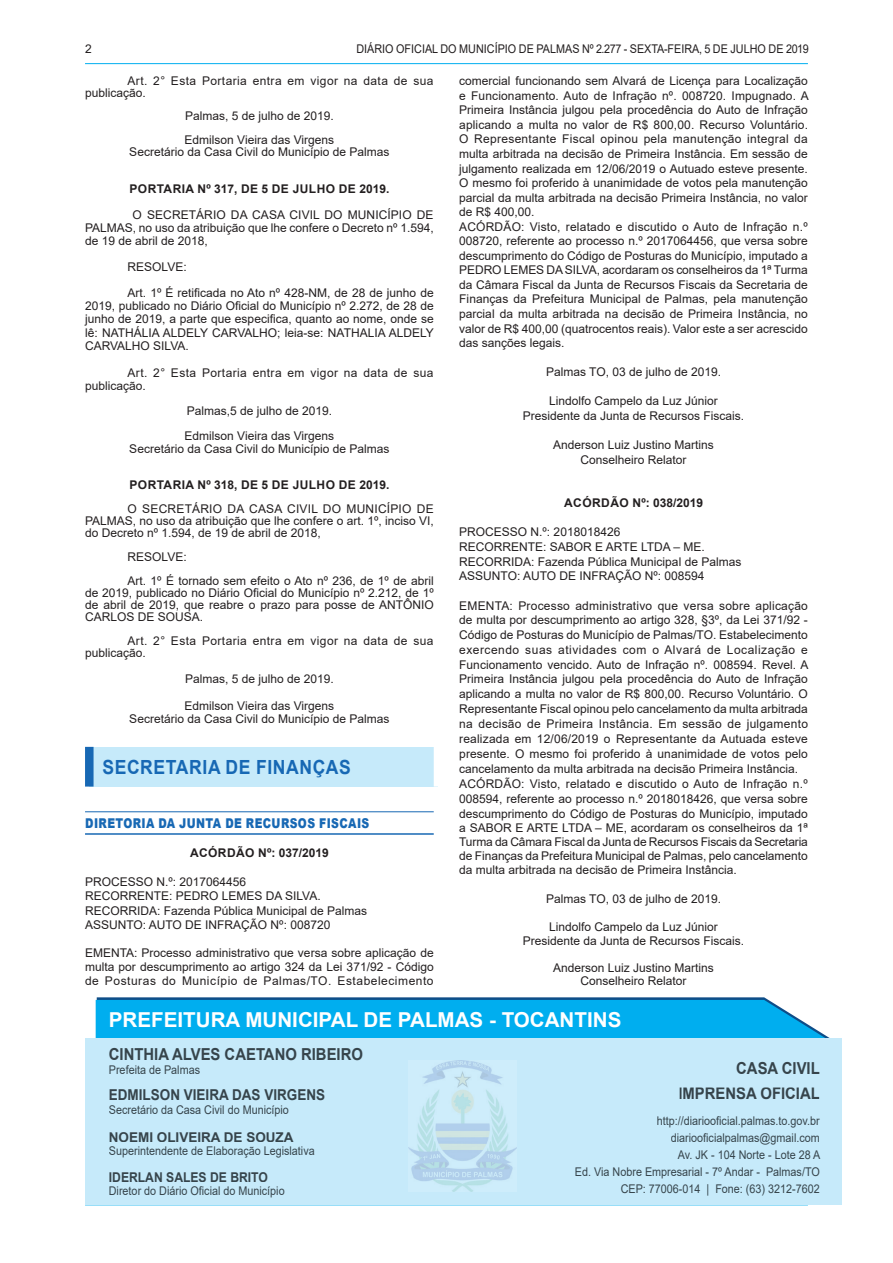
<style>
.page{position:relative;width:893px;height:1263px;background:#fff}
.page>*{position:absolute;margin:0;border:0;box-sizing:border-box;transform-origin:0 0}
.t1{font:700 20.55px "Arial";color:#fff}
.t2{font:700 19.5px "Arial";letter-spacing:.035em;color:#1768b4;scale:.9 1}
.t3{font:700 16.5px/25.7px "Arial";color:#36444b;text-align:right;scale:.9 1}
.t4{font:700 15px "Arial";color:#36444b;scale:.9 1}
.t5{font:900 13.5px "Arial";letter-spacing:.035em;color:#1768b4;scale:.8 1}
.t6{font:700 13.5px "Arial";color:#36444b}
.t7{font:700 13.5px "Arial";color:#36444b;scale:.9 1}
.t8{font:12px/14.5px "Arial";color:#231f20}
.t9{font:12px/17.1px "Arial";color:#36444b;text-align:right;scale:.9 1}
.t10{font:12px/11.7px "Arial";letter-spacing:.035em;color:#231f20}
.t11{font:700 12px "Arial";letter-spacing:.035em;color:#231f20}
.t12{font:12px "Arial";color:#231f20;scale:.9 1}
</style>
<div class="page">
<hr style="left:85px;top:63px;width:723px;height:1px;background:#00aeef">
<hr style="left:85px;top:1204px;width:723px;height:1px;background:#00aeef">
<svg style="left:96px;top:997px;width:734px;height:41px;background:#0eace9"></svg>
<div style="left:85px;top:1038px;width:757px;height:166px;background:#c6eafa"></div>
<img style="left:408px;top:1061px;width:108px;height:130px">
<hr style="left:85px;top:811px;width:349px;height:1px;background:#1768b4">
<hr style="left:85px;top:833px;width:349px;height:2px;background:#1768b4">
<div style="left:89px;top:747px;width:349px;height:39px;background:#c6eafa"></div>
<div style="left:85px;top:747px;width:9px;height:39px;background:#1768b4"></div>
<div style="left:434px;top:747px;width:8px;height:39px;background:#fff"></div>
<p class="t8" style="left:85px;top:41px;width:8px">2</p>
<p class="t12" style="left:356px;top:40px;width:504px">DIÁRIO OFICIAL DO MUNICÍPIO DE PALMAS Nº 2.277 - SEXTA-FEIRA, 5 DE JULHO DE 2019</p>
<p class="t10" style="left:85px;top:75px;width:350px;text-indent:43px">Art. 2° Esta Portaria entra em vigor na data de sua publicação.</p>
<p class="t8" style="left:185px;top:104px;width:151px;line-height:23.4px">Palmas, 5 de julho de 2019.<br>Edmilson Vieira das Virgens</p>
<p class="t8" style="left:129px;top:144px;width:262px">Secretário da Casa Civil do Município de Palmas</p>
<p class="t11" style="left:129px;top:180px;width:262px">PORTARIA Nº 317, DE 5 DE JULHO DE 2019.</p>
<p class="t8" style="left:85px;top:208px;width:350px;line-height:13px;text-align:justify;text-indent:48px">O SECRETÁRIO DA CASA CIVIL DO MUNICÍPIO DE PALMAS, no uso da atribuição que lhe confere o Decreto nº 1.594, de 19 de abril de 2018,</p>
<p class="t8" style="left:128px;top:254px;width:308px;line-height:26.1px">RESOLVE:<br>Art. 1º É retificada no Ato nº 428-NM, de 28 de junho de</p>
<p class="t8" style="left:85px;top:299px;width:350px;line-height:13.2px;text-align:justify">2019, publicado no Diário Oficial do Município nº 2.272, de 28 de junho de 2019, a parte que especifica, quanto ao nome, onde se lê: NATHÁLIA ALDELY CARVALHO; leia-se: NATHALIA ALDELY CARVALHO SILVA.</p>
<p class="t10" style="left:85px;top:365px;width:350px;line-height:13.4px;text-indent:43px">Art. 2° Esta Portaria entra em vigor na data de sua publicação.</p>
<p class="t8" style="left:185px;top:398px;width:151px;line-height:25px">Palmas,5 de julho de 2019.<br>Edmilson Vieira das Virgens</p>
<p class="t8" style="left:129px;top:441px;width:262px">Secretário da Casa Civil do Município de Palmas</p>
<p class="t11" style="left:129px;top:476px;width:261px">PORTARIA Nº 318, DE 5 DE JULHO DE 2019.</p>
<p class="t8" style="left:85px;top:503px;width:350px;line-height:12px;text-align:justify;text-indent:43px">O SECRETÁRIO DA CASA CIVIL DO MUNICÍPIO DE PALMAS, no uso da atribuição que lhe confere o art. 1º, inciso VI, do Decreto nº 1.594, de 19 de abril de 2018,</p>
<p class="t8" style="left:128px;top:545px;width:308px;line-height:24px">RESOLVE:<br>Art. 1º É tornado sem efeito o Ato nº 236, de 1º de abril</p>
<p class="t8" style="left:85px;top:587px;width:350px;line-height:12px;text-align:justify">de 2019, publicado no Diário Oficial do Município nº 2.212, de 1º de abril de 2019, que reabre o prazo para posse de ANTÔNIO CARLOS DE SOUSA.</p>
<p class="t10" style="left:85px;top:635px;width:350px;text-indent:43px">Art. 2° Esta Portaria entra em vigor na data de sua publicação.</p>
<p class="t8" style="left:185px;top:671px;width:150px">Palmas, 5 de julho de 2019.</p>
<p class="t8" style="left:129px;top:698px;width:262px;line-height:13.5px;text-align:center">Edmilson Vieira das Virgens<br>Secretário da Casa Civil do Município de Palmas</p>
<h2 class="t2" style="left:102px;top:753px;width:278px">SECRETARIA DE FINANÇAS</h2>
<p class="t5" style="left:85px;top:813px;width:357px">DIRETORIA DA JUNTA DE RECURSOS FISCAIS</p>
<p class="t11" style="left:190px;top:844px;width:140px">ACÓRDÃO Nº: 037/2019</p>
<p class="t8" style="left:85px;top:874px;width:284px">PROCESSO N.º: 2017064456<br>RECORRENTE: PEDRO LEMES DA SILVA.<br>RECORRIDA: Fazenda Pública Municipal de Palmas ASSUNTO: AUTO DE INFRAÇÃO Nº: 008720</p>
<p class="t8" style="left:85px;top:946px;width:350px;line-height:14px;text-align:justify">EMENTA: Processo administrativo que versa sobre aplicação de multa por descumprimento ao artigo 324 da Lei 371/92 - Código de Posturas do Município de Palmas/TO. Estabelecimento</p>
<p class="t8" style="left:459px;top:74px;width:351px">comercial funcionando sem Alvará de Licença para Localização e Funcionamento. Auto de Infração nº. 008720. Impugnado. A Primeira Instância julgou pela procedência do Auto de Infração aplicando a multa no valor de R$ 800,00. Recurso Voluntário.<br>O Representante Fiscal opinou pela manutenção integral da multa arbitrada na decisão de Primeira Instância. Em sessão de julgamento realizada em 12/06/2019 o Autuado esteve presente.<br>O mesmo foi proferido à unanimidade de votos pela manutenção parcial da multa arbitrada na decisão Primeira Instância, no valor de R$ 400,00.<br>ACÓRDÃO: Visto, relatado e discutido o Auto de Infração n.º 008720, referente ao processo n.º 2017064456, que versa sobre descumprimento do Código de Posturas do Município, imputado a PEDRO LEMES DA SILVA, acordaram os conselheiros da 1ª Turma da Câmara Fiscal da Junta de Recursos Fiscais da Secretaria de Finanças da Prefeitura Municipal de Palmas, pela manutenção parcial da multa arbitrada na decisão de Primeira Instância, no valor de R$ 400,00 (quatrocentos reais). Valor este a ser acrescido das sanções legais.</p>
<p class="t8" style="left:546px;top:365px;width:176px">Palmas TO, 03 de julho de 2019.</p>
<p class="t8" style="left:523px;top:394px;width:223px;text-align:center">Lindolfo Campelo da Luz Júnior<br>Presidente da Junta de Recursos Fiscais.</p>
<p class="t8" style="left:553px;top:437px;width:162px;text-align:center">Anderson Luiz Justino Martins<br>Conselheiro Relator</p>
<p class="t11" style="left:564px;top:494px;width:140px">ACÓRDÃO Nº: 038/2019</p>
<p class="t8" style="left:459px;top:525px;width:284px">PROCESSO N.º: 2018018426<br>RECORRENTE: SABOR E ARTE LTDA – ME.<br>RECORRIDA: Fazenda Pública Municipal de Palmas ASSUNTO: AUTO DE INFRAÇÃO Nº: 008594</p>
<p class="t8" style="left:459px;top:598px;width:351px">EMENTA: Processo administrativo que versa sobre aplicação de multa por descumprimento ao artigo 328, §3º, da Lei 371/92 - Código de Posturas do Município de Palmas/TO. Estabelecimento exercendo suas atividades com o Alvará de Localização e Funcionamento vencido. Auto de Infração nº. 008594. Revel. A Primeira Instância julgou pela procedência do Auto de Infração aplicando a multa no valor de R$ 800,00. Recurso Voluntário. O Representante Fiscal opinou pelo cancelamento da multa arbitrada na decisão de Primeira Instância. Em sessão de julgamento realizada em 12/06/2019 o Representante da Autuada esteve presente. O mesmo foi proferido à unanimidade de votos pelo cancelamento da multa arbitrada na decisão Primeira Instância.<br>ACÓRDÃO: Visto, relatado e discutido o Auto de Infração n.º 008594, referente ao processo n.º 2018018426, que versa sobre descumprimento do Código de Posturas do Município, imputado a SABOR E ARTE LTDA – ME, acordaram os conselheiros da 1ª Turma da Câmara Fiscal da Junta de Recursos Fiscais da Secretaria de Finanças da Prefeitura Municipal de Palmas, pelo cancelamento da multa arbitrada na decisão de Primeira Instância.</p>
<p class="t8" style="left:546px;top:891px;width:176px">Palmas TO, 03 de julho de 2019.</p>
<p class="t8" style="left:523px;top:919px;width:223px;line-height:14px;text-align:center">Lindolfo Campelo da Luz Júnior<br>Presidente da Junta de Recursos Fiscais.</p>
<p class="t8" style="left:553px;top:960px;width:162px;line-height:13.5px;text-align:center">Anderson Luiz Justino Martins<br>Conselheiro Relator</p>
<h1 class="t1" style="left:109px;top:1005px;width:514px">PREFEITURA MUNICIPAL DE PALMAS - TOCANTINS</h1>
<h3 class="t3" style="left:109px;top:1042px;width:284px">CINTHIA ALVES CAETANO RIBEIRO</h3>
<p class="t9" style="left:109px;top:1061px;width:103px">Prefeita de Palmas</p>
<p class="t4" style="left:109px;top:1084px;width:242px">EDMILSON VIEIRA DAS VIRGENS</p>
<p class="t9" style="left:109px;top:1101px;width:202px">Secretário da Casa Civil do Município</p>
<p class="t6" style="left:109px;top:1127px;width:186px">NOEMI OLIVEIRA DE SOUZA</p>
<p class="t9" style="left:109px;top:1142px;width:230px">Superintendente de Elaboração Legislativa</p>
<p class="t7" style="left:109px;top:1167px;width:178px">IDERLAN SALES DE BRITO</p>
<p class="t9" style="left:109px;top:1182px;width:197px">Diretor do Diário Oficial do Município</p>
<h3 class="t3" style="left:678px;top:1055px;width:159px">CASA CIVIL<br>IMPRENSA OFICIAL</h3>
<p class="t9" style="left:575px;top:1112px;width:274px">http://diariooficial.palmas.to.gov.br diariooficialpalmas@gmail.com<br>Av. JK - 104 Norte - Lote 28 A<br>Ed. Via Nobre Empresarial - 7º Andar - Palmas/TO CEP: 77006-014 | Fone: (63) 3212-7602</p>
</div>
